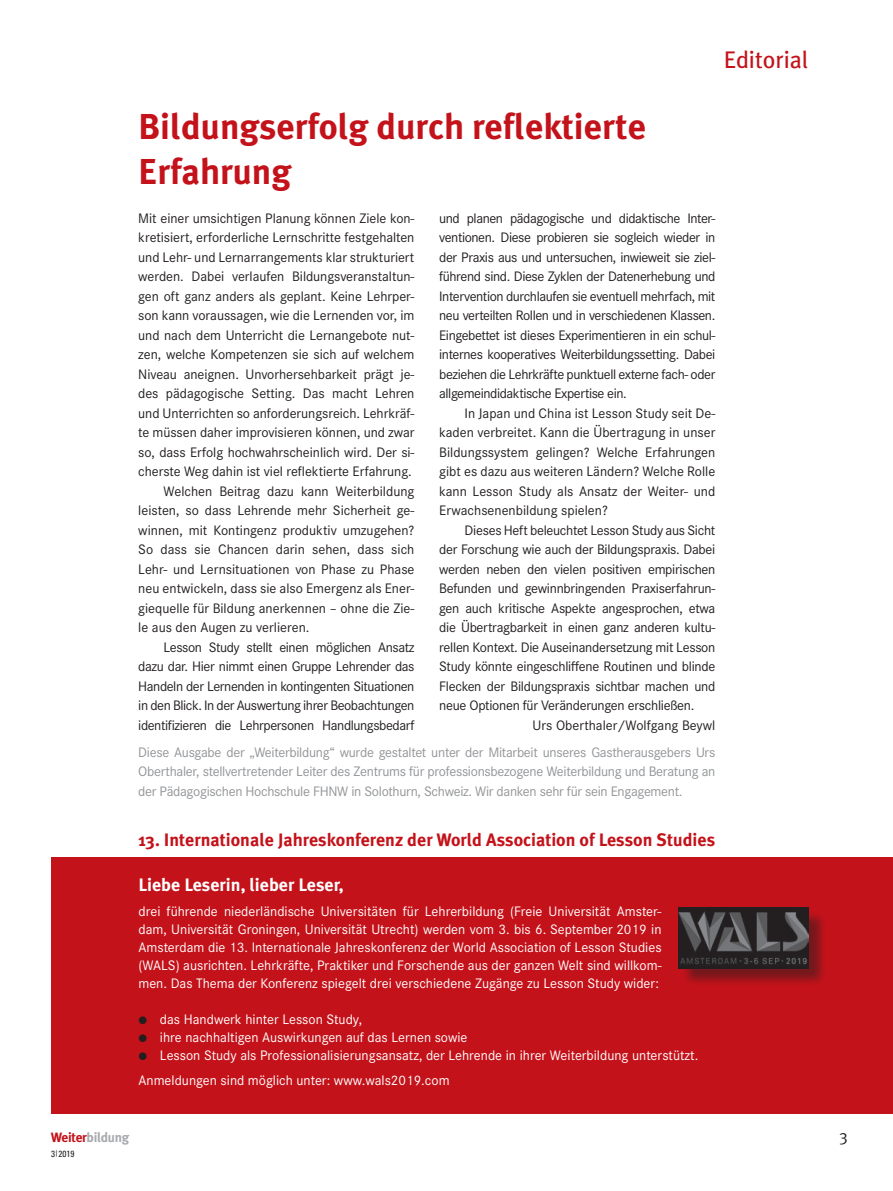
<style>
.page{position:relative;width:893px;height:1191px;background:#fff}
.page>*{position:absolute;margin:0;border:0;box-sizing:border-box;transform-origin:0 0}
.t1{font:700 36px/45px "Meta Plus";color:#c4121a}
.t2{font:24px "Meta Plus";letter-spacing:-.005em;color:#c4121a}
.t3{font:700 18px "Meta Plus";color:#c4121a}
.t4{font:700 18px "Meta Plus";color:#fff}
.t5{font:16.5px "Meta Plus Normal Caps";color:#231f20}
.t6{font:14.25px/19.5px "Corporate S";letter-spacing:-.005em;color:#231f20;text-align:justify}
.t7{font:14.25px/18px "Corporate S";color:#fff;text-align:justify}
.t8{font:14.25px/19.5px "Corporate S";letter-spacing:-.02em;color:#939598;text-align:justify}
.t9{font:14.25px "Corporate S";letter-spacing:-.03em;color:#231f20}
.t10{font:700 13.5px "Meta Plus";letter-spacing:-.025em;color:#a8a9ad}
.t11{font:condensed 9px "Univers LT Std";color:#231f20}
.s1{color:#231f20}
.s2{color:#c4121a}
</style>
<div class="page">
<div style="left:51px;top:857px;width:842px;height:256px;background:#c4121a"></div>
<div style="left:681px;top:910px;width:147px;height:77px;background:#231f20;opacity:.5"></div>
<img style="left:679px;top:908px;width:130px;height:60px">
<h2 class="t2" style="left:724px;top:45px;width:86px">Editorial</h2>
<h1 class="t1" style="left:138px;top:104px;width:509px">Bildungserfolg durch reflektierte<br>Erfahrung</h1>
<p class="t6" style="left:138px;top:207px;width:277px">Mit einer umsichtigen Planung können Ziele kon-</p>
<p class="t6" style="left:138px;top:227px;width:278px">kretisiert, erforderliche Lernschritte festgehalten</p>
<p class="t6" style="left:138px;top:246px;width:278px">und Lehr- und Lernarrangements klar strukturiert</p>
<p class="t6" style="left:138px;top:266px;width:277px">werden. Dabei verlaufen Bildungsveranstaltun-</p>
<p class="t6" style="left:138px;top:285px;width:277px">gen oft ganz anders als geplant. Keine Lehrper-</p>
<p class="t6" style="left:138px;top:305px;width:278px">son kann voraussagen, wie die Lernenden vor, im</p>
<p class="t6" style="left:138px;top:324px;width:277px">und nach dem Unterricht die Lernangebote nut-</p>
<p class="t6" style="left:138px;top:344px;width:278px">zen, welche Kompetenzen sie sich auf welchem</p>
<p class="t6" style="left:138px;top:363px;width:277px">Niveau aneignen. Unvorhersehbarkeit prägt je-</p>
<p class="t6" style="left:138px;top:383px;width:278px">des pädagogische Setting. Das macht Lehren</p>
<p class="t6" style="left:138px;top:402px;width:277px">und Unterrichten so anforderungsreich. Lehrkräf-</p>
<p class="t6" style="left:138px;top:422px;width:278px">te müssen daher improvisieren können, und zwar</p>
<p class="t6" style="left:138px;top:441px;width:277px">so, dass Erfolg hochwahrscheinlich wird. Der si-</p>
<p class="t6" style="left:138px;top:461px;width:275px">cherste Weg dahin ist viel reflektierte Erfahrung.</p>
<p class="t6" style="left:164px;top:480px;width:252px">Welchen Beitrag dazu kann Weiterbildung</p>
<p class="t6" style="left:138px;top:500px;width:277px">leisten, so dass Lehrende mehr Sicherheit ge-</p>
<p class="t6" style="left:138px;top:519px;width:278px">winnen, mit Kontingenz produktiv umzugehen?</p>
<p class="t6" style="left:138px;top:539px;width:278px">So dass sie Chancen darin sehen, dass sich</p>
<p class="t6" style="left:138px;top:558px;width:278px">Lehr- und Lernsituationen von Phase zu Phase</p>
<p class="t6" style="left:138px;top:578px;width:277px">neu entwickeln, dass sie also Emergenz als Ener-</p>
<p class="t6" style="left:138px;top:597px;width:277px">giequelle für Bildung anerkennen – ohne die Zie-</p>
<p class="t6" style="left:138px;top:617px;width:173px">le aus den Augen zu verlieren.</p>
<p class="t9" style="left:164px;top:637px;width:252px">Lesson Study stellt einen möglichen Ansatz</p>
<p class="t9" style="left:138px;top:656px;width:278px">dazu dar. Hier nimmt einen Gruppe Lehrender das</p>
<p class="t9" style="left:138px;top:676px;width:278px">Handeln der Lernenden in kontingenten Situationen</p>
<p class="t9" style="left:138px;top:695px;width:278px">in den Blick. In der Auswertung ihrer Beobachtungen</p>
<p class="t9" style="left:138px;top:715px;width:278px">identifizieren die Lehrpersonen Handlungsbedarf</p>
<p class="t6" style="left:439px;top:207px;width:278px">und planen pädagogische und didaktische Inter&shy;ventionen. Diese probieren sie sogleich wieder in der Praxis aus und untersuchen, inwieweit sie ziel&shy;führend sind. Diese Zyklen der Datenerhebung und Intervention durchlaufen sie eventuell mehrfach, mit neu verteilten Rollen und in verschiedenen Klassen.<br>Eingebettet ist dieses Experimentieren in ein schul&shy;internes kooperatives Weiterbildungssetting. Dabei beziehen die Lehrkräfte punktuell externe fach- oder allgemeindidaktische Expertise ein.</p>
<p class="t6" style="left:439px;top:402px;width:278px;text-indent:25px">In Japan und China ist Lesson Study seit De&shy;kaden verbreitet. Kann die Übertragung in unser Bildungssystem gelingen? Welche Erfahrungen gibt es dazu aus weiteren Ländern? Welche Rolle kann Lesson Study als Ansatz der Weiter- und Erwachsenenbildung spielen?</p>
<p class="t6" style="left:465px;top:519px;width:252px">Dieses Heft beleuchtet Lesson Study aus Sicht</p>
<p class="t6" style="left:439px;top:539px;width:278px">der Forschung wie auch der Bildungspraxis. Dabei</p>
<p class="t6" style="left:439px;top:558px;width:278px">werden neben den vielen positiven empirischen</p>
<p class="t6" style="left:439px;top:578px;width:277px">Befunden und gewinnbringenden Praxiserfahrun-</p>
<p class="t6" style="left:439px;top:597px;width:278px">gen auch kritische Aspekte angesprochen, etwa</p>
<p class="t6" style="left:439px;top:617px;width:277px">die Übertragbarkeit in einen ganz anderen kultu-</p>
<p class="t6" style="left:439px;top:636px;width:278px">rellen Kontext. Die Auseinandersetzung mit Lesson</p>
<p class="t6" style="left:439px;top:656px;width:278px">Study könnte eingeschliffene Routinen und blinde</p>
<p class="t6" style="left:439px;top:675px;width:278px">Flecken der Bildungspraxis sichtbar machen und</p>
<p class="t6" style="left:439px;top:694px;width:257px">neue Optionen für Veränderungen erschließen.</p>
<p class="t6" style="left:532px;top:714px;width:184px">Urs Oberthaler/Wolfgang Beywl</p>
<p class="t8" style="left:138px;top:741px;width:579px">Diese Ausgabe der „Weiterbildung“ wurde gestaltet unter der Mitarbeit unseres Gastherausgebers Urs Oberthaler, stellvertretender Leiter des Zentrums für professionsbezogene Weiterbildung und Beratung an der Pädagogischen Hochschule FHNW in Solothurn, Schweiz. Wir danken sehr für sein Engagement.</p>
<p class="t3" style="left:138px;top:829px;width:578px">13. Internationale Jahreskonferenz der World Association of Lesson Studies</p>
<p class="t4" style="left:138px;top:874px;width:207px">Liebe Leserin, lieber Leser,</p>
<p class="t7" style="left:138px;top:901px;width:525px">drei führende niederländische Universitäten für Lehrerbildung (Freie Universität Amster&shy;dam, Universität Groningen, Universität Utrecht) werden vom 3. bis 6. September 2019 in Amsterdam die 13. Internationale Jahreskonferenz der World Association of Lesson Studies (WALS) ausrichten. Lehrkräfte, Praktiker und Forschende aus der ganzen Welt sind willkom&shy;men. Das Thema der Konferenz spiegelt drei verschiedene Zugänge zu Lesson Study wider:</p>
<p class="t7" style="left:138px;top:1009px;width:225px"><span class="s1">●</span> das Handwerk hinter Lesson Study,</p>
<p class="t7" style="left:138px;top:1027px;width:331px"><span class="s1">●</span> ihre nachhaltigen Auswirkungen auf das Lernen sowie</p>
<p class="t7" style="left:138px;top:1041px;width:561px;line-height:25.5px"><span class="s1">●</span> Lesson Study als Professionalisierungsansatz, der Lehrende in ihrer Weiterbildung unterstützt.<br>Anmeldungen sind möglich unter: www.wals2019.com</p>
<p class="t10" style="left:51px;top:1129px;width:80px"><span class="s2">Weiter</span>bildung</p>
<p class="t5" style="left:839px;top:1129px;width:10px">3</p>
<p class="t11" style="left:51px;top:1147px;width:25px">3 <sup>|</sup> 2019</p>
</div>
